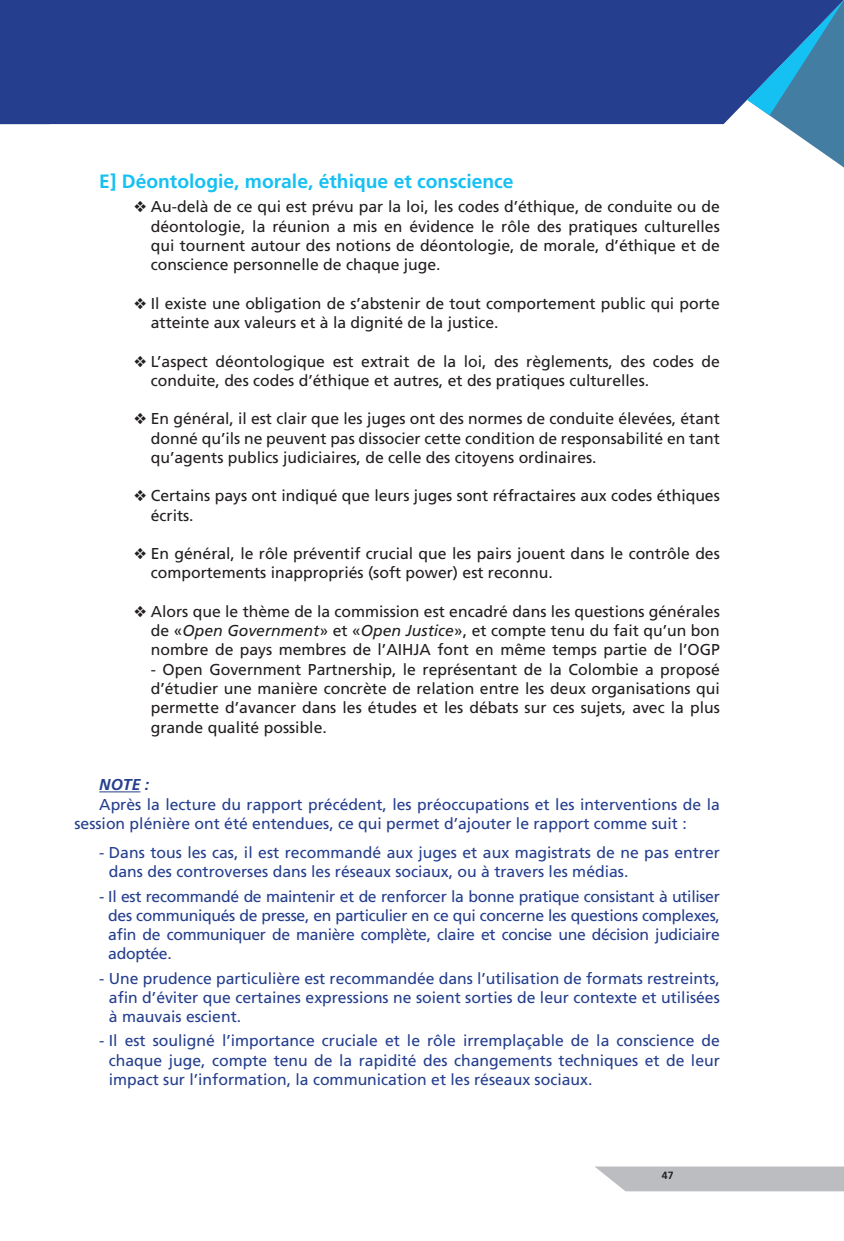
<style>
.page{position:relative;width:844px;height:1241px;background:#fff}
.page>*{position:absolute;margin:0;border:0;box-sizing:border-box;transform-origin:0 0}
.t1{font:700 19.25px "Frutiger";color:#15c0f2}
.t2{font:15.75px/19.2px "Frutiger";color:#231f20;text-align:justify}
.t3{font:15.75px/19.2px "Frutiger";color:#253f8e;text-align:justify}
.t4{font:italic 700 15.75px "Frutiger";color:#253f8e}
.t5{font:700 10.5px "Frutiger";color:#231f20}
.s1{font-style:italic}
</style>
<div class="page">
<div style="left:50px;top:0;width:697px;height:124px;background:#253f8e"></div>
<svg style="left:747px;top:0;width:96px;height:167px"></svg>
<svg style="left:595px;top:1166px;width:248px;height:25px;background:#c1c2c4"></svg>
<div style="left:0;top:0;width:50px;height:124px;background:#253f8e"></div>
<hr style="left:99px;top:791px;width:41px;height:1px;background:#253f8e">
<p class="t1" style="left:99px;top:170px;width:415px">E] Déontologie, morale, éthique et conscience</p>
<p class="t2" style="left:151px;top:199px;width:570px;text-indent:-17px">❖ Au-delà de ce qui est prévu par la loi, les codes d’éthique, de conduite ou de déontologie, la réunion a mis en évidence le rôle des pratiques culturelles qui tournent autour des notions de déontologie, de morale, d’éthique et de conscience personnelle de chaque juge.</p>
<p class="t2" style="left:151px;top:295px;width:570px;text-indent:-17px">❖ Il existe une obligation de s’abstenir de tout comportement public qui porte atteinte aux valeurs et à la dignité de la justice.</p>
<p class="t2" style="left:151px;top:353px;width:570px;text-indent:-17px">❖ L’aspect déontologique est extrait de la loi, des règlements, des codes de conduite, des codes d’éthique et autres, et des pratiques culturelles.</p>
<p class="t2" style="left:151px;top:411px;width:570px;text-indent:-17px">❖ En général, il est clair que les juges ont des normes de conduite élevées, étant donné qu’ils ne peuvent pas dissocier cette condition de responsabilité en tant qu’agents publics judiciaires, de celle des citoyens ordinaires.</p>
<p class="t2" style="left:151px;top:488px;width:570px;text-indent:-17px">❖ Certains pays ont indiqué que leurs juges sont réfractaires aux codes éthiques écrits.</p>
<p class="t2" style="left:151px;top:545px;width:570px;text-indent:-17px">❖ En général, le rôle préventif crucial que les pairs jouent dans le contrôle des comportements inappropriés (soft power) est reconnu.</p>
<p class="t2" style="left:151px;top:603px;width:570px;text-indent:-17px">❖ Alors que le thème de la commission est encadré dans les questions générales de «<span class="s1">Open Government</span>» et «<span class="s1">Open Justice</span>», et compte tenu du fait qu’un bon nombre de pays membres de l’AIHJA font en même temps partie de l’OGP</p>
<p class="t2" style="left:151px;top:661px;width:570px">- Open Government Partnership, le représentant de la Colombie a proposé d’étudier une manière concrète de relation entre les deux organisations qui permette d’avancer dans les études et les débats sur ces sujets, avec la plus grande qualité possible.</p>
<p class="t4" style="left:99px;top:775px;width:51px">NOTE :</p>
<p class="t3" style="left:74px;top:796px;width:646px;text-indent:25px">Après la lecture du rapport précédent, les préoccupations et les interventions de la session plénière ont été entendues, ce qui permet d’ajouter le rapport comme suit :</p>
<p class="t3" style="left:109px;top:844px;width:612px;text-indent:-10px">- Dans tous les cas, il est recommandé aux juges et aux magistrats de ne pas entrer dans des controverses dans les réseaux sociaux, ou à travers les médias.</p>
<p class="t3" style="left:108px;top:888px;width:613px;text-indent:-9px">- Il est recommandé de maintenir et de renforcer la bonne pratique consistant à utiliser des communiqués de presse, en particulier en ce qui concerne les questions complexes, afin de communiquer de manière complète, claire et concise une décision judiciaire adoptée.</p>
<p class="t3" style="left:109px;top:969px;width:612px;text-indent:-10px">- Une prudence particulière est recommandée dans l’utilisation de formats restreints, afin d’éviter que certaines expressions ne soient sorties de leur contexte et utilisées à mauvais escient.</p>
<p class="t3" style="left:109px;top:1032px;width:612px;text-indent:-10px">- Il est souligné l’importance cruciale et le rôle irremplaçable de la conscience de chaque juge, compte tenu de la rapidité des changements techniques et de leur impact sur l’information, la communication et les réseaux sociaux.</p>
<p class="t5" style="left:661px;top:1169px;width:13px">47</p>
</div>
